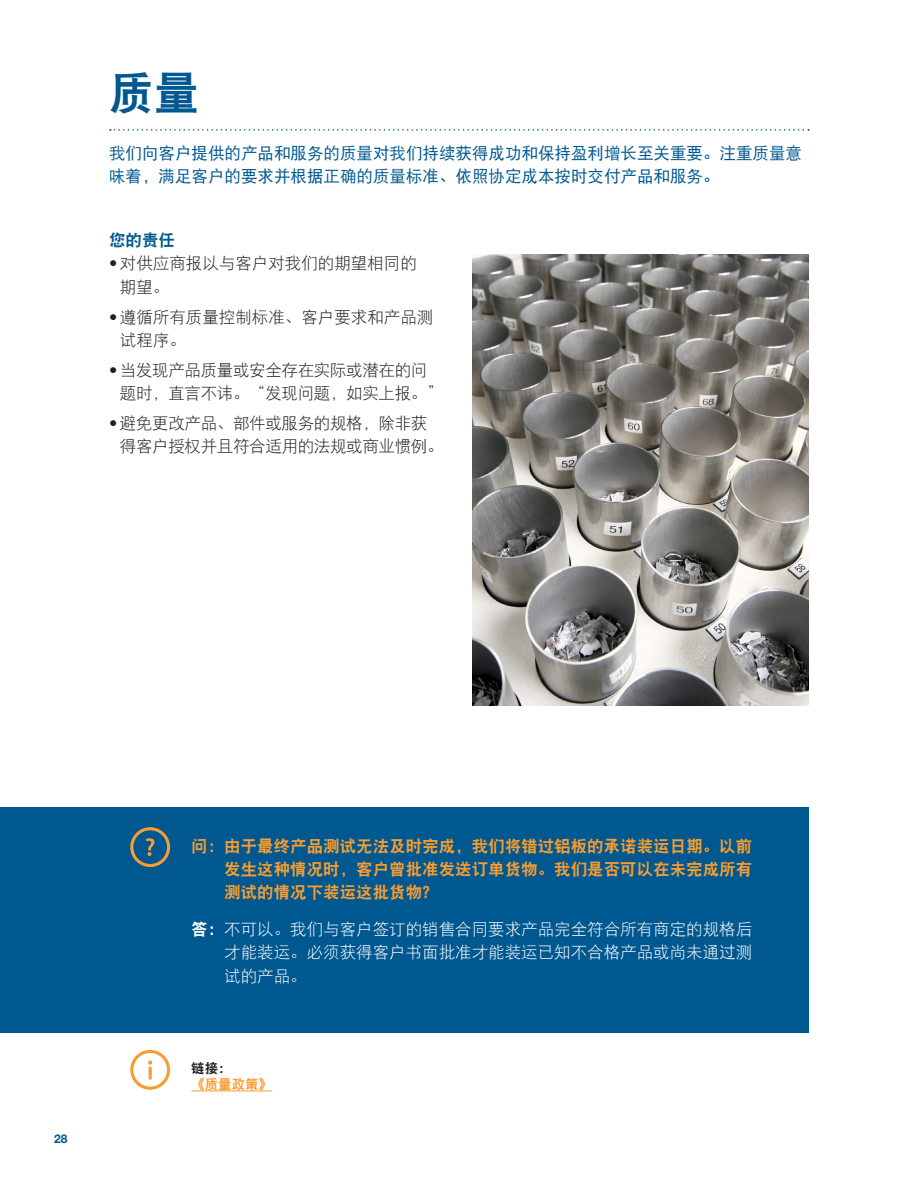
<style>
.page{position:relative;width:918px;height:1188px;background:#fff}
.page>*{position:absolute;margin:0;border:0;box-sizing:border-box;transform-origin:0 0}
.t1{font:45px "DFP Hei W9";color:#005890}
.t2{font:16.5px/23.2px "DFP Hei W3";letter-spacing:-.02em;color:#231f20}
.t3{font:16.5px/23.2px "DFP Hei W5";color:#005890}
.t4{font:16.5px/23.2px "DFP Hei W9";color:#f89d31;text-align:justify}
.t5{font:16.5px/23.2px "DFP Hei W3";color:#fff;text-align:justify}
.t6{font:16.5px/23.2px "DFP Hei W3";color:#231f20}
.t7{font:16.5px "DFP Hei W9";color:#005890}
.t8{font:13.5px "DFP Hei W9";color:#f89d31}
.t9{font:13.5px "DFP Hei W9";color:#231f20}
.t10{font:700 12px "Helvetica Neue LT Pro";color:#005890}
.s1{font-family:"Helvetica Neue LT Std";font-weight:300}
.s2{font-family:"DFP Hei W9"}
</style>
<div class="page">
<svg style="left:110px;top:129px;width:699px;height:2px"></svg>
<hr style="left:191px;top:1091px;width:81px;height:1px;background:#f89d31">
<svg style="left:130px;top:1050px;width:40px;height:40px"></svg>
<img style="left:472px;top:255px;width:337px;height:450px">
<div style="left:0;top:808px;width:809px;height:225px;background:#005890"></div>
<svg style="left:130px;top:827px;width:40px;height:40px"></svg>
<p class="t1" style="left:109px;top:70px;width:91px">质量</p>
<p class="t3" style="left:109px;top:142px;width:694px">我们向客户提供的产品和服务的质量对我们持续获得成功和保持盈利增长至关重要。注重质量意味着，满足客户的要求并根据正确的质量标准、依照协定成本按时交付产品和服务。</p>
<p class="t7" style="left:109px;top:232px;width:67px">您的责任</p>
<p class="t6" style="left:120px;top:252px;width:299px;text-indent:-11px"><span class="s1">•</span>对供应商报以与客户对我们的期望相同的期望。</p>
<p class="t6" style="left:120px;top:305px;width:315px;text-indent:-11px"><span class="s1">•</span>遵循所有质量控制标准、客户要求和产品测试程序。</p>
<p class="t2" style="left:120px;top:358px;width:325px;text-indent:-11px"><span class="s1">•</span> 当发现产品质量或安全存在实际或潜在的问题时，直言不讳。“发现问题，如实上报。”</p>
<p class="t2" style="left:120px;top:412px;width:325px;text-indent:-11px"><span class="s1">•</span> 避免更改产品、部件或服务的规格，除非获得客户授权并且符合适用的法规或商业惯例。</p>
<p class="t10" style="left:54px;top:1131px;width:15px">28</p>
<p class="t4" style="left:224px;top:834px;width:529px;text-indent:-33px">问：由于最终产品测试无法及时完成，我们将错过铝板的承诺装运日期。以前发生这种情况时，客户曾批准发送订单货物。我们是否可以在未完成所有测试的情况下装运这批货物？</p>
<p class="t5" style="left:224px;top:918px;width:529px;text-indent:-33px"><span class="s2">答：</span>不可以。我们与客户签订的销售合同要求产品完全符合所有商定的规格后才能装运。必须获得客户书面批准才能装运已知不合格产品或尚未通过测试的产品。</p>
<p class="t9" style="left:191px;top:1061px;width:42px">链接：</p>
<p class="t8" style="left:191px;top:1078px;width:82px">《质量政策》</p>
</div>
